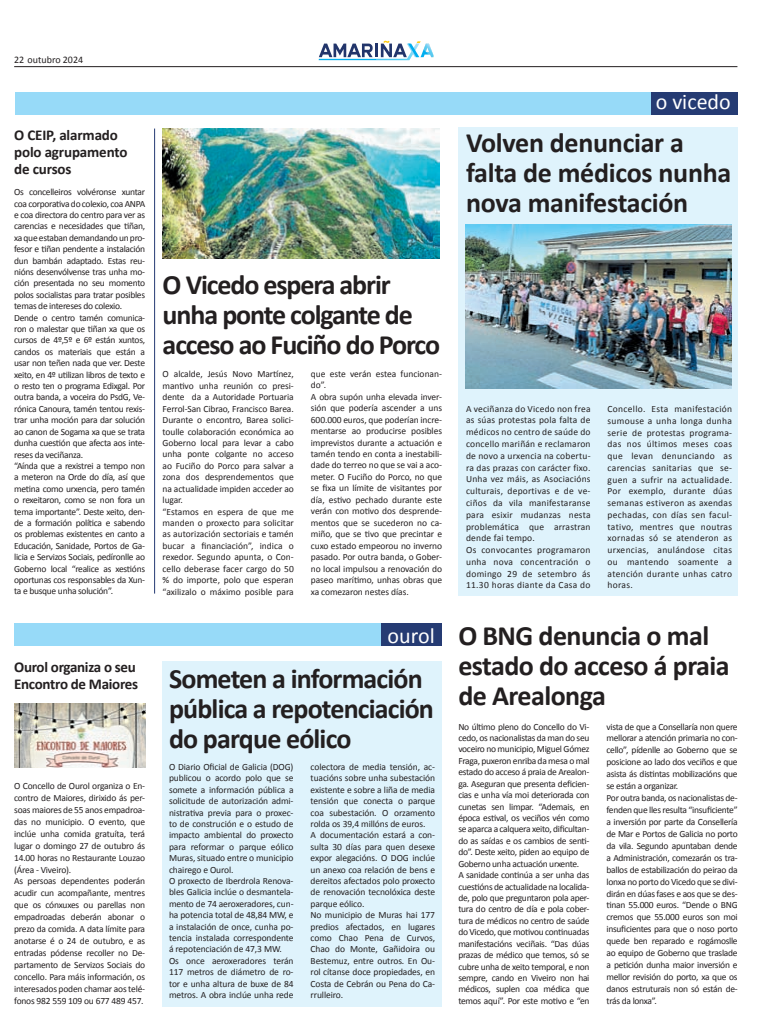
<style>
.page{position:relative;width:780px;height:1035px;background:#fff}
.page>*{position:absolute;margin:0;border:0;box-sizing:border-box;transform-origin:0 0}
.t1{font:700 28px/30px "Calibri";letter-spacing:-.03em;color:#231f20}
.t2{font:700 28px/30px "Calibri";letter-spacing:-.01em;color:#231f20}
.t3{font:22px "Calibri";color:#fff}
.t4{font:700 15px/17px "Calibri";letter-spacing:-.02em;color:#231f20}
.t5{font:10px "Calibri";color:#231f20}
.t6{font:9.5px/11.4px "Calibri";letter-spacing:-.02em;color:#231f20}
.t7{font:9.5px/11.8px "Calibri";letter-spacing:.02em;color:#231f20}
</style>
<div class="page">
<hr style="left:14px;top:66px;width:723px;height:1px;background:#231f20">
<svg style="left:319px;top:41px;width:114px;height:19px"></svg>
<img style="left:15px;top:703px;width:130px;height:64px">
<div style="left:14px;top:623px;width:427px;height:22px;background:#97daf8"></div>
<div style="left:381px;top:623px;width:60px;height:22px;background:#253b73"></div>
<hr style="left:154px;top:129px;width:1px;height:464px;background:#253b73">
<div style="left:15px;top:92px;width:723px;height:22px;background:#97daf8"></div>
<div style="left:651px;top:92px;width:87px;height:22px;background:#253b73"></div>
<img style="left:162px;top:129px;width:277px;height:129px">
<div style="left:458px;top:127px;width:279px;height:468px;background:#dff3fc"></div>
<img style="left:465px;top:224px;width:266px;height:165px">
<div style="left:162px;top:660px;width:279px;height:346px;background:#dff3fc"></div>
<p class="t5" style="left:14px;top:54px;width:70px">22 outubro 2024</p>
<h3 class="t4" style="left:14px;top:126px;width:115px">O CEIP, alarmado polo agrupamento de cursos</h3>
<p class="t6" style="left:14px;top:186px;width:132px">Os concelleiros volvéronse xuntar coa corporativa do colexio, coa ANPA e coa directora do centro para ver as carencias e necesidades que tiñan, xa que estaban demandando un pro&shy;fesor e tiñan pendente a instalación dun bambán adaptado. Estas reu&shy;nións desenvólvense tras unha mo&shy;ción presentada no seu momento polos socialistas para tratar posibles temas de intereses do colexio.<br>Dende o centro tamén comunica&shy;ron o malestar que tiñan xa que os cursos de 4º,5º e 6º están xuntos, candos os materiais que están a usar non teñen nada que ver. Deste xeito, en 4º utilizan libros de texto e o resto ten o programa Edixgal. Por outra banda, a voceira do PsdG, Ve&shy;rónica Canoura, tamén tentou rexis&shy;trar unha moción para dar solución ao canon de Sogama xa que se trata dunha cuestión que afecta aos inte&shy;reses da veciñanza.<br>“Aínda que a rexistrei a tempo non a meteron na Orde do día, así que metina como urxencia, pero tamén o rexeitaron, como se non fora un tema importante”. Deste xeito, den&shy;de a formación política e sabendo os problemas existentes en canto a Educación, Sanidade, Portos de Ga&shy;licia e Servizos Sociais, pedíronlle ao Goberno local “realice as xestións oportunas cos responsables da Xun&shy;ta e busque unha solución”.</p>
<h3 class="t4" style="left:14px;top:658px;width:125px">Ourol organiza o seu<br>Encontro de Maiores</h3>
<p class="t6" style="left:14px;top:779px;width:132px;line-height:11.9px">O Concello de Ourol organiza o En&shy;contro de Maiores, dirixido ás per&shy;soas maiores de 55 anos empadroa&shy;das no municipio. O evento, que inclúe unha comida gratuíta, terá lugar o domingo 27 de outubro ás<br>14.00 horas no Restaurante Louzao (Área - Viveiro).<br>As persoas dependentes poderán acudir cun acompañante, mentres que os cónxuxes ou parellas non empadroadas deberán abonar o prezo da comida. A data límite para anotarse é o 24 de outubro, e as entradas pódense recoller no De&shy;partamento de Servizos Sociais do concello. Para máis información, os interesados poden chamar aos telé&shy;fonos 982 559 109 ou 677 489 457.</p>
<h2 class="t3" style="left:655px;top:88px;width:76px">o vicedo</h2>
<h1 class="t2" style="left:466px;top:127px;width:267px">Volven denunciar a falta de médicos nunha nova manifestación</h1>
<h1 class="t1" style="left:163px;top:268px;width:279px">O Vicedo espera abrir unha ponte colgante de acceso ao Fuciño do Porco</h1>
<p class="t6" style="left:163px;top:368px;width:133px">O alcalde, Jesús Novo Martínez, mantivo unha reunión co presi&shy;dente da a Autoridade Portuaria<br>Ferrol-San Cibrao, Francisco Barea.<br>Durante o encontro, Barea solici&shy;toulle colaboración económica ao<br>Goberno local para levar a cabo unha ponte colgante no acceso ao Fuciño do Porco para salvar a zona dos desprendementos que na actualidade impiden acceder ao lugar.<br>“Estamos en espera de que me manden o proxecto para solicitar as autorización sectoriais e tamén bucar a financiación”, indica o rexedor. Segundo apunta, o Con&shy;cello deberase facer cargo do 50 % do importe, polo que esperan “axilizalo o máximo posible para</p>
<p class="t6" style="left:311px;top:367px;width:133px">que este verán estea funcionan&shy;do”.<br>A obra supón unha elevada inver&shy;sión que podería ascender a uns<br>600.000 euros, que poderían incre&shy;mentarse ao producirse posibles imprevistos durante a actuación e tamén tendo en conta a inestabili&shy;dade do terreo no que se vai a aco&shy;meter. O Fuciño do Porco, no que se fixa un límite de visitantes por día, estivo pechado durante este verán con motivo dos desprende&shy;mentos que se sucederon no ca&shy;miño, que se tivo que precintar e cuxo estado empeorou no inverno pasado. Por outra banda, o Gober&shy;no local impulsou a renovación do paseo marítimo, unhas obras que xa comezaron nestes días.</p>
<h2 class="t3" style="left:387px;top:622px;width:49px">ourol</h2>
<h1 class="t1" style="left:169px;top:662px;width:266px">Someten a información pública a repotenciación do parque eólico</h1>
<p class="t6" style="left:169px;top:760px;width:126px">O Diario Oficial de Galicia (DOG) publicou o acordo polo que se somete a información pública a solicitude de autorización admi&shy;nistrativa previa para o proxec&shy;to de construción e o estudo de impacto ambiental do proxecto para reformar o parque eólico<br>Muras, situado entre o municipio chairego e Ourol.<br>O proxecto de Iberdrola Renova&shy;bles Galicia inclúe o desmantela&shy;mento de 74 aeroxeradores, cun&shy;ha potencia total de 48,84 MW, e a instalación de once, cunha po&shy;tencia instalada correspondente á repotenciación de 47,3 MW.<br>Os once aeroxeradores terán<br>117 metros de diámetro de ro&shy;tor e unha altura de buxe de 84 metros. A obra inclúe unha rede</p>
<p class="t6" style="left:310px;top:760px;width:126px">colectora de media tensión, ac&shy;tuacións sobre unha subestación existente e sobre a liña de media tensión que conecta o parque coa subestación. O orzamento rolda os 39,4 millóns de euros.<br>A documentación estará a con&shy;sulta 30 días para quen desexe expor alegacións. O DOG inclúe un anexo coa relación de bens e dereitos afectados polo proxecto de renovación tecnolóxica deste parque eólico.<br>No municipio de Muras hai 177 predios afectados, en lugares como Chao Pena de Curvos,<br>Chao do Monte, Gañidoira ou<br>Bestemuz, entre outros. En Ou&shy;rol cítanse doce propiedades, en<br>Costa de Cebrán ou Pena do Ca&shy;rrulleiro.</p>
<p class="t7" style="left:466px;top:402px;width:126px">A veciñanza do Vicedo non frea as súas protestas pola falta de médicos no centro de saúde do concello mariñán e reclamaron de novo a urxencia na cobertu&shy;ra das prazas con carácter fixo.<br>Unha vez máis, as Asociacións culturais, deportivas e de ve&shy;ciños da vila manifestaranse para esixir mudanzas nesta problemática que arrastran dende fai tempo.<br>Os convocantes programaron unha nova concentración o domingo 29 de setembro ás<br>11.30 horas diante da Casa do</p>
<p class="t6" style="left:607px;top:402px;width:126px;line-height:11.8px;text-align:justify">Concello. Esta manifestación sumouse a unha longa dunha serie de protestas programa&shy;das nos últimos meses coas que levan denunciando as carencias sanitarias que se&shy;guen a sufrir na actualidade.<br>Por exemplo, durante dúas semanas estiveron as axendas pechadas, con días sen facul&shy;tativo, mentres que noutras xornadas só se atenderon as urxencias, anulándose citas ou mantendo soamente a atención durante unhas catro horas.</p>
<h1 class="t1" style="left:458px;top:619px;width:273px">O BNG denuncia o mal estado do acceso á praia de Arealonga</h1>
<p class="t6" style="left:458px;top:720px;width:133px">No último pleno do Concello do Vi&shy;cedo, os nacionalistas da man do seu voceiro no municipio, Miguel Gómez Fraga, puxeron enriba da mesa o mal estado do acceso á praia de Arealon&shy;ga. Aseguran que presenta deficien&shy;cias e unha vía moi deteriorada con cunetas sen limpar. “Ademais, en época estival, os veciños vén como se aparca a calquera xeito, dificultan&shy;do as saídas e os cambios de senti&shy;do”. Deste xeito, piden ao equipo de Goberno unha actuación urxente.<br>A sanidade continúa a ser unha das cuestións de actualidade na localida&shy;de, polo que preguntaron pola aper&shy;tura do centro de día e pola cober&shy;tura de médicos no centro de saúde do Vicedo, que motivou continuadas manifestacións veciñais. “Das dúas prazas de médico que temos, só se cubre unha de xeito temporal, e non sempre, cando en Viveiro non hai médicos, suplen coa médica que temos aquí”. Por este motivo e “en</p>
<p class="t6" style="left:606px;top:720px;width:133px;line-height:11.9px">vista de que a Consellaría non quere mellorar a atención primaria no con&shy;cello”, pídenlle ao Goberno que se posicione ao lado dos veciños e que asista ás distintas mobilizacións que se están a organizar.<br>Por outra banda, os nacionalistas de&shy;fenden que lles resulta “insuficiente” a inversión por parte da Consellería de Mar e Portos de Galicia no porto da vila. Segundo apuntaban dende a Administración, comezarán os tra&shy;ballos de estabilización do peirao da lonxa no porto do Vicedo que se divi&shy;dirán en dúas fases e aos que se des&shy;tinan 55.000 euros. “Dende o BNG cremos que 55.000 euros son moi insuficientes para que o noso porto quede ben reparado e rogámoslle ao equipo de Goberno que traslade a petición dunha maior inversión e mellor revisión do porto, xa que os danos estruturais non só están de&shy;trás da lonxa”.</p>
</div>
